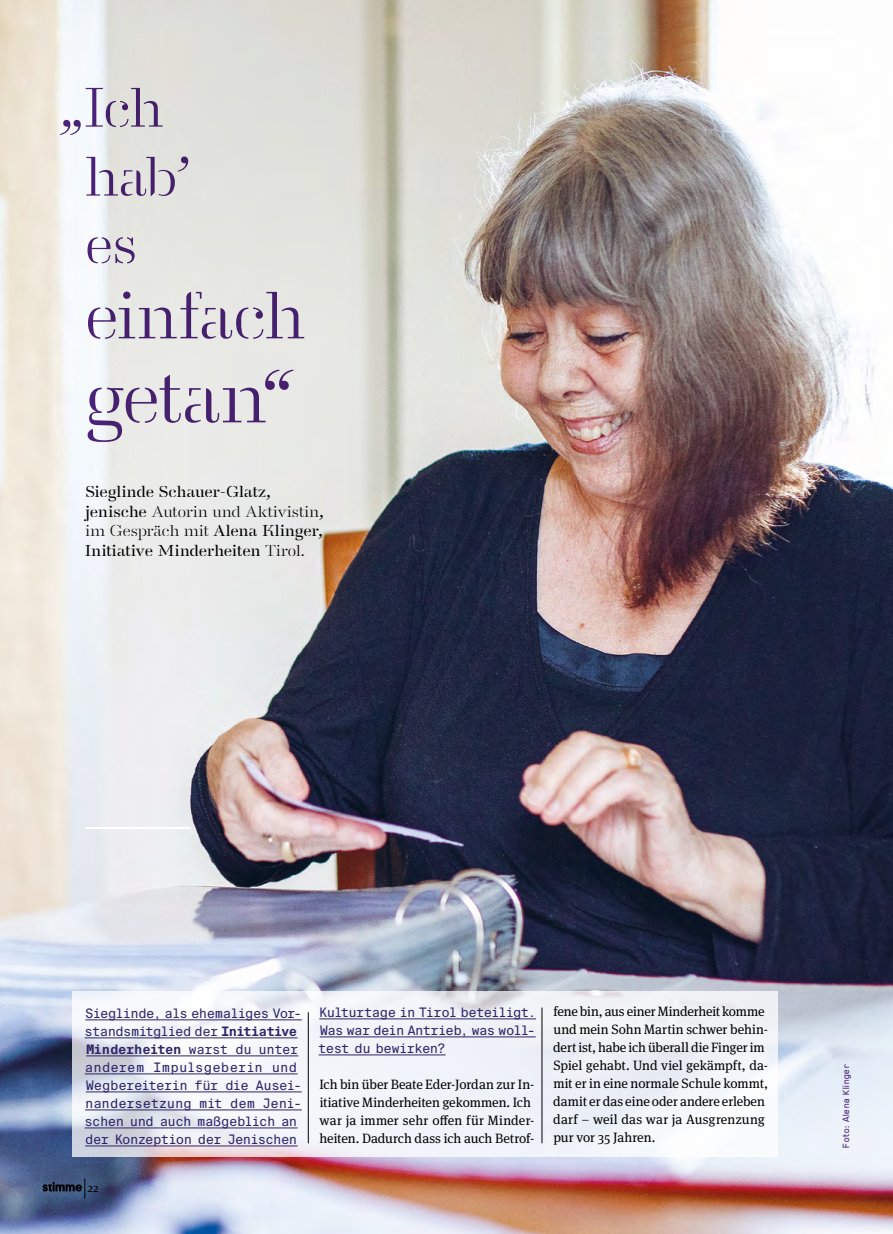
<style>
.page{position:relative;width:893px;height:1234px;background:#fff}
.page>*{position:absolute;margin:0;border:0;box-sizing:border-box;transform-origin:0 0}
.t1{font:74.7px "A Danmark";letter-spacing:-.005em;color:#4e237a}
.t2{font:66.3px "A Danmark";letter-spacing:-.005em;color:#4e237a}
.t3{font:55.35px/68.8px "A Danmark";letter-spacing:-.01em;color:#4e237a;text-align:center}
.t4{font:500 15.75px/19.5px "A Danmark";letter-spacing:.01em;color:#000}
.t5{font:13.5px/18px "Meta Serif Pro";color:#000}
.t6{font:13.05px/18px "Suisse Intl Mono";letter-spacing:-.045em;color:#2c256a}
.t7{font:12px "Meta Serif Pro";color:#000}
.t8{font:500 10.5px "Blender Pro";letter-spacing:.02em;color:#4e237a}
.s1{font-weight:400}
.s2{font-weight:700}
</style>
<div class="page">
<img style="left:0;top:0;width:893px;height:1233px">
<svg style="left:43px;top:1178px;width:42px;height:20px"></svg>
<svg style="left:72px;top:991px;width:706px;height:166px;fill:#f1f3f9"></svg>
<hr style="left:85px;top:826px;width:105px;height:2px;background:#fff">
<hr style="left:85px;top:1019px;width:217px;height:1px;background:#2c256a">
<hr style="left:85px;top:1037px;width:213px;height:1px;background:#2c256a">
<hr style="left:86px;top:1055px;width:212px;height:1px;background:#2c256a">
<hr style="left:85px;top:1073px;width:213px;height:1px;background:#2c256a">
<hr style="left:86px;top:1091px;width:216px;height:1px;background:#2c256a">
<hr style="left:85px;top:1109px;width:217px;height:1px;background:#2c256a">
<hr style="left:85px;top:1127px;width:213px;height:1px;background:#2c256a">
<hr style="left:85px;top:1145px;width:213px;height:1px;background:#2c256a">
<hr style="left:319px;top:1018px;width:217px;height:1px;background:#2c256a">
<hr style="left:320px;top:1036px;width:216px;height:1px;background:#2c256a">
<hr style="left:319px;top:1054px;width:127px;height:1px;background:#2c256a">
<hr style="left:308px;top:1012px;width:1px;height:131px;background:#000">
<hr style="left:542px;top:1007px;width:1px;height:135px;background:#000">
<h3 class="t3" style="left:59px;top:74px;width:133px">„Ich hab’</h3>
<h3 class="t3" style="left:85px;top:210px;width:53px">es</h3>
<h2 class="t2" style="left:85px;top:277px;width:222px">einfach</h2>
<h1 class="t1" style="left:85px;top:354px;width:211px">getan“</h1>
<p class="t4" style="left:85px;top:482px;width:240px">Sieglinde Schauer-Glatz, jenische <span class="s1">Autorin und Aktivistin</span>, <span class="s1">im Gespräch mit</span> Alena Klinger,<br>Initiative Minderheiten <span class="s1">Tirol.</span></p>
<p class="t6" style="left:85px;top:1004px;width:219px">Sieglinde, als ehemaliges Vor&shy;standsmitglied der <span class="s2">Initiative<br>Minderheiten</span> warst du unter anderem Impulsgeberin und<br>Wegbereiterin für die Ausei&shy;nandersetzung mit dem Jeni&shy;schen und auch maßgeblich an der Konzeption der Jenischen</p>
<p class="t6" style="left:319px;top:1003px;width:219px;text-align:justify">Kulturtage in Tirol beteiligt.<br>Was war dein Antrieb, was woll&shy;test du bewirken?</p>
<p class="t5" style="left:319px;top:1074px;width:216px">Ich bin über Beate Eder-Jordan zur In&shy;itiative Minderheiten gekommen. Ich war ja immer sehr offen für Minder&shy;heiten. Dadurch dass ich auch Betrof-</p>
<p class="t7" style="left:88px;top:1178px;width:12px">22</p>
<p class="t5" style="left:553px;top:1001px;width:216px">fene bin, aus einer Minderheit komme und mein Sohn Martin schwer behin&shy;dert ist, habe ich überall die Finger im Spiel gehabt. Und viel gekämpft, da&shy;mit er in eine normale Schule kommt, damit er das eine oder andere erleben darf – weil das war ja Ausgrenzung pur vor 35 Jahren.</p>
<p class="t8" style="left:840px;top:1147px;width:85px;rotate:-90deg">Foto: Alena Klinger</p>
</div>
